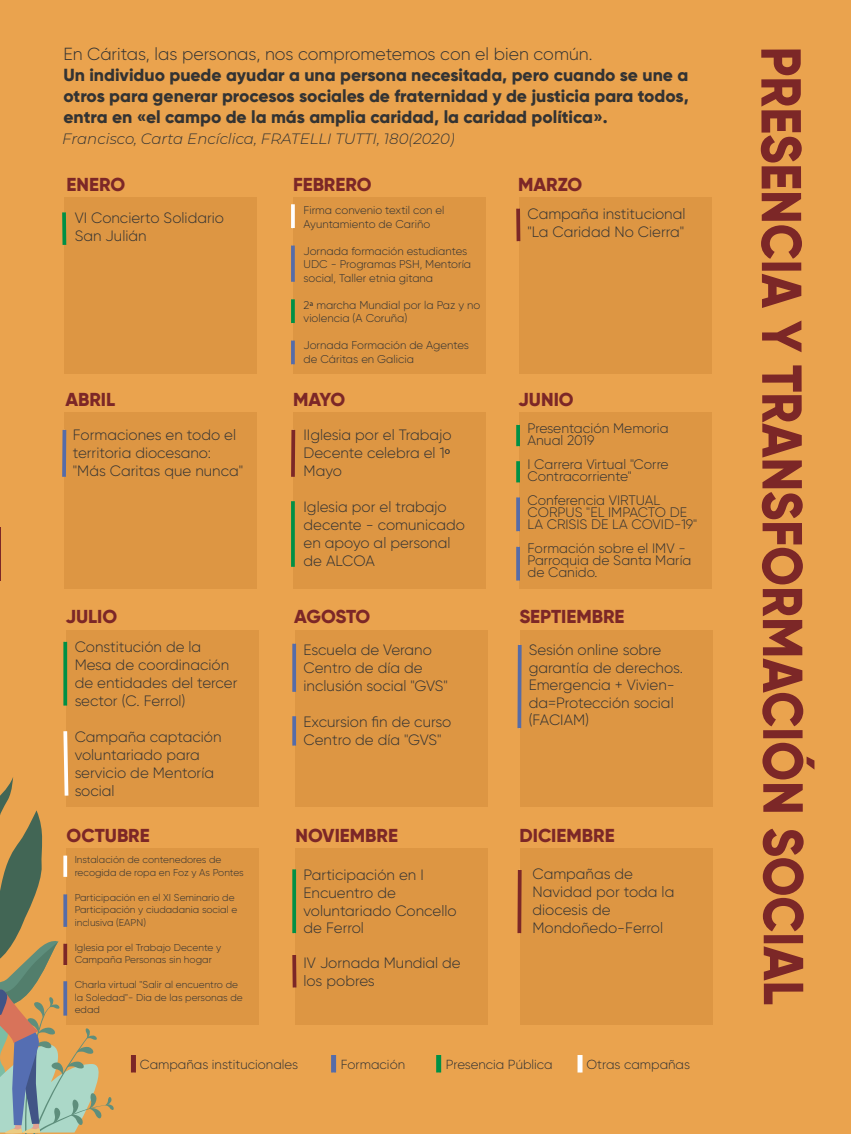
<style>
.page{position:relative;width:851px;height:1134px;background:#fff}
.page>*{position:absolute;margin:0;border:0;box-sizing:border-box;transform-origin:0 0}
.t1{font:800 56.25px "Gilroy";letter-spacing:-.005em;color:#7c2727;scale:.9 1}
.t2{font:800 18.75px "Gilroy";color:#7c2727}
.t3{font:800 17.5px/21px "Gilroy";color:#333;text-align:justify}
.t4{font:300 17.5px "Gilroy";color:#333}
.t5{font:300 15px/18px "Gilroy";color:#333}
.t6{font:italic 300 15px "Montserrat";color:#333}
.t7{font:300 13.75px/12px "Gilroy";color:#333}
.t8{font:300 13.12px "Gilroy";color:#333}
.t9{font:300 11.25px/13.5px "Gilroy";color:#333}
.t10{font:300 10px/12.5px "Gilroy";color:#333}
.s1{font-family:"Myriad Pro";font-weight:400}
</style>
<div class="page">
<div style="left:0;top:0;width:850px;height:1134px;background:#eaa34e"></div>
<div style="left:66px;top:849px;width:192px;height:176px;background:#dd9643"></div>
<div style="left:295px;top:849px;width:192px;height:176px;background:#dd9643"></div>
<div style="left:520px;top:849px;width:192px;height:176px;background:#dd9643"></div>
<div style="left:295px;top:630px;width:192px;height:176px;background:#dd9643"></div>
<div style="left:520px;top:630px;width:192px;height:176px;background:#dd9643"></div>
<div style="left:66px;top:630px;width:192px;height:176px;background:#dd9643"></div>
<div style="left:293px;top:412px;width:193px;height:177px;background:#dd9643"></div>
<div style="left:518px;top:412px;width:193px;height:177px;background:#dd9643"></div>
<div style="left:65px;top:412px;width:192px;height:177px;background:#dd9643"></div>
<div style="left:293px;top:197px;width:193px;height:177px;background:#dd9643"></div>
<div style="left:518px;top:197px;width:193px;height:177px;background:#dd9643"></div>
<div style="left:65px;top:197px;width:192px;height:177px;background:#dd9643"></div>
<svg style="left:63px;top:642px;width:4px;height:64px"></svg>
<svg style="left:292px;top:644px;width:4px;height:48px"></svg>
<svg style="left:292px;top:955px;width:5px;height:33px"></svg>
<svg style="left:62px;top:209px;width:5px;height:40px"></svg>
<svg style="left:291px;top:204px;width:4px;height:24px"></svg>
<svg style="left:292px;top:869px;width:4px;height:64px"></svg>
<svg style="left:517px;top:869px;width:5px;height:65px"></svg>
<svg style="left:517px;top:644px;width:5px;height:85px"></svg>
<svg style="left:291px;top:429px;width:5px;height:48px"></svg>
<svg style="left:516px;top:425px;width:4px;height:21px"></svg>
<svg style="left:291px;top:246px;width:4px;height:36px"></svg>
<div style="left:436px;top:1055px;width:5px;height:17px;background:#009045"></div>
<div style="left:577px;top:1055px;width:5px;height:17px;background:#fff"></div>
<div style="left:131px;top:1055px;width:5px;height:17px;background:#7c2727"></div>
<svg style="left:291px;top:501px;width:4px;height:66px"></svg>
<svg style="left:516px;top:205px;width:5px;height:40px"></svg>
<svg style="left:62px;top:426px;width:5px;height:55px"></svg>
<svg style="left:516px;top:547px;width:4px;height:34px"></svg>
<div style="left:331px;top:1055px;width:5px;height:17px;background:#566ca8"></div>
<svg style="left:291px;top:299px;width:4px;height:24px"></svg>
<svg style="left:291px;top:341px;width:4px;height:23px"></svg>
<svg style="left:516px;top:497px;width:4px;height:34px"></svg>
<svg style="left:516px;top:461px;width:4px;height:21px"></svg>
<svg style="left:292px;top:716px;width:4px;height:30px"></svg>
<hr style="left:0;top:527px;width:1px;height:54px;background:#7c2727">
<svg style="left:0;top:731px;width:114px;height:403px"></svg>
<p class="t4" style="left:63px;top:43px;width:530px">En Cáritas, las personas, nos comprometemos con el bien común.</p>
<p class="t3" style="left:63px;top:65px;width:626px">Un individuo puede ayudar a una persona necesitada, pero cuando se une a otros para generar procesos sociales de fraternidad y de justicia para todos, entra en «el campo de la más amplia caridad, la caridad política».</p>
<p class="t6" style="left:62px;top:129px;width:394px">Francisco, Carta Encíclica, FRATELLI TUTTI, 180(2020)</p>
<p class="t2" style="left:67px;top:172px;width:60px">ENERO</p>
<p class="t2" style="left:293px;top:172px;width:80px">FEBRERO</p>
<p class="t2" style="left:518px;top:172px;width:66px">MARZO</p>
<p class="t5" style="left:75px;top:208px;width:151px">VI Concierto Solidario<br>San Julián</p>
<p class="t9" style="left:303px;top:203px;width:142px">Firma convenio textil con el<br>Ayuntamiento de Cariño</p>
<p class="t9" style="left:303px;top:244px;width:169px">Jornada formación estudiantes<br>UDC - Programas PSH, Mentoría social, Taller etnia gitana</p>
<p class="t9" style="left:303px;top:298px;width:178px">2<span class="s1">ª</span> marcha Mundial por la Paz y no violencia (A Coruña)</p>
<p class="t9" style="left:303px;top:338px;width:167px">Jornada Formación de Agentes de Cáritas en Galicia</p>
<p class="t5" style="left:527px;top:205px;width:159px">Campaña institucional "La Caridad No Cierra"</p>
<p class="t2" style="left:65px;top:387px;width:51px">ABRIL</p>
<p class="t2" style="left:293px;top:387px;width:54px">MAYO</p>
<p class="t2" style="left:518px;top:387px;width:57px">JUNIO</p>
<p class="t5" style="left:73px;top:426px;width:172px">Formaciones en todo el territoria diocesano: "Más Caritas que nunca"</p>
<p class="t5" style="left:303px;top:426px;width:149px;text-align:justify">IIglesia por el Trabajo Decente celebra el 1<span class="s1">º </span>Mayo</p>
<p class="t5" style="left:303px;top:498px;width:163px">Iglesia por el trabajo decente - comunicado en apoyo al personal de ALCOA</p>
<p class="t7" style="left:527px;top:422px;width:143px">Presentación Memoria<br>Anual 2019</p>
<p class="t7" style="left:527px;top:458px;width:143px">I Carrera Virtual "Corre<br>Contracorriente"</p>
<p class="t7" style="left:527px;top:494px;width:171px">Conferencia VIRTUAL<br>CORPUS "EL IMPACTO DE<br>LA CRISIS DE LA COVID-19"</p>
<p class="t7" style="left:527px;top:542px;width:165px">Formación sobre el IMV -<br>Parroquia de Santa María de Canido.</p>
<p class="t2" style="left:65px;top:604px;width:53px">JULIO</p>
<p class="t2" style="left:294px;top:604px;width:77px">AGOSTO</p>
<p class="t2" style="left:519px;top:604px;width:107px">SEPTIEMBRE</p>
<p class="t5" style="left:75px;top:637px;width:164px">Constitución de la<br>Mesa de coordinación de entidades del tercer sector (C. Ferrol)</p>
<p class="t5" style="left:75px;top:727px;width:148px">Campaña captación voluntariado para servicio de Mentoría social</p>
<p class="t5" style="left:303px;top:641px;width:146px">Escuela de Verano<br>Centro de día de inclusión social "GVS"</p>
<p class="t5" style="left:303px;top:713px;width:149px">Excursion fin de curso<br>Centro de día "GVS"</p>
<p class="t5" style="left:528px;top:641px;width:156px;line-height:17.5px">Sesión online sobre garantía de derechos.<br>Emergencia + Vivien&shy;da=Protección social (FACIAM)</p>
<p class="t2" style="left:67px;top:823px;width:85px">OCTUBRE</p>
<p class="t2" style="left:295px;top:823px;width:104px">NOVIEMBRE</p>
<p class="t2" style="left:519px;top:823px;width:97px">DICIEMBRE</p>
<p class="t10" style="left:75px;top:853px;width:170px">Instalación de contenedores de recogida de ropa en Foz y As Pontes</p>
<p class="t10" style="left:75px;top:891px;width:164px">Participación en el XI Seminario de<br>Participación y ciudadania social e inclusiva (EAPN)</p>
<p class="t10" style="left:75px;top:941px;width:148px">Iglesia por el Trabajo Decente y<br>Campaña Personas sin hogar</p>
<p class="t10" style="left:75px;top:978px;width:170px">Charla virtual "Salir al encuentro de la Soledad"- Dia de las personas de edad</p>
<p class="t5" style="left:303px;top:866px;width:155px;line-height:17.5px">Participación en I<br>Encuentro de voluntariado Concello de Ferrol</p>
<p class="t5" style="left:303px;top:954px;width:159px;line-height:17.5px">IV Jornada Mundial de los pobres</p>
<p class="t5" style="left:532px;top:865px;width:143px">Campañas de<br>Navidad por toda la diocesis de<br>Mondoñedo-Ferrol</p>
<p class="t8" style="left:140px;top:1057px;width:160px">Campañas institucionales</p>
<p class="t8" style="left:341px;top:1057px;width:66px">Formación</p>
<p class="t8" style="left:446px;top:1057px;width:108px">Presencia Pública</p>
<p class="t8" style="left:586px;top:1057px;width:105px">Otras campañas</p>
<h1 class="t1" style="left:817px;top:47px;width:1066px;rotate:90deg">PRESENCIA Y TRANSFORMACIÓN SOCIAL</h1>
</div>
